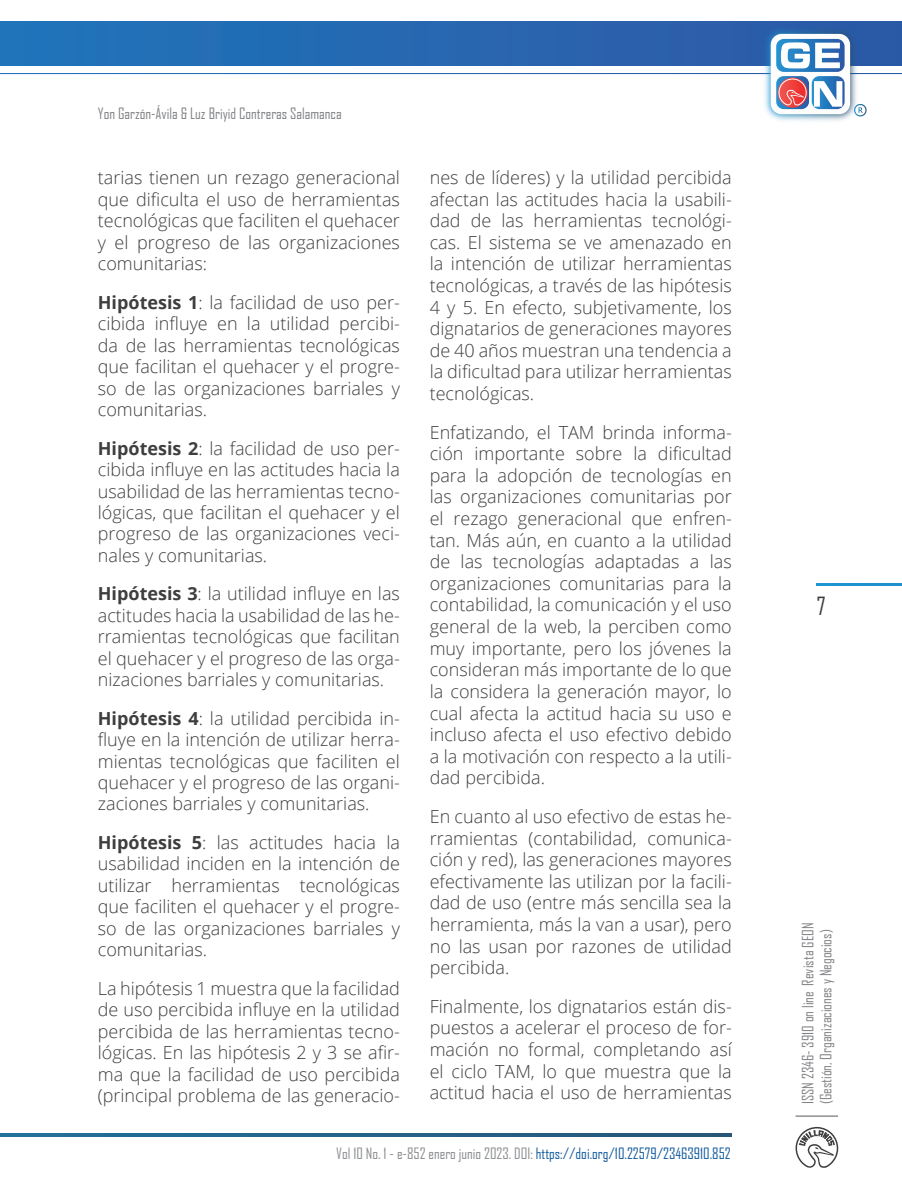
<style>
.page{position:relative;width:902px;height:1191px;background:#fff}
.page>*{position:absolute;margin:0;border:0;box-sizing:border-box;transform-origin:0 0}
.t1{font:24px "Agency FB";color:#3e3e3f}
.Cuerpo_de_Texto{font:300 18px/21.6px "Open Sans";color:#3e3e3f;text-align:justify}
.t2{font:15px/18px "Agency FB";color:#808285}
.t3{font:15px "Agency FB";color:#175d9e}
.s1{font-weight:700}
.s2{color:#8b8d90}
</style>
<div class="page">
<div style="left:0;top:22px;width:901px;height:43px;background:#2569b2"></div>
<img style="left:715px;top:21px;width:186px;height:100px">
<div style="left:770px;top:34px;width:80px;height:80px;background:#fdfdfd;border-radius:11px"></div>
<svg style="left:776px;top:39px;width:68px;height:70px"></svg>
<hr style="left:795px;top:1115px;width:43px;height:1px;background:#57585a">
<svg style="left:795px;top:1126px;width:43px;height:42px"></svg>
<svg style="left:0;top:1133px;width:731px;height:4px;background:#246389"></svg>
<hr style="left:816px;top:583px;width:85px;height:2px;background:#1f93cf">
<p class="t2" style="left:98px;top:105px;width:245px">Yon Garzón-Ávila &amp; Luz Briyid Contreras Salamanca</p>
<p class="Cuerpo_de_Texto" style="left:98px;top:166px;width:303px">tarias tienen un rezago generacional que dificulta el uso de herramientas tecnológicas que faciliten el quehacer y el progreso de las organizaciones comunitarias:</p>
<p class="Cuerpo_de_Texto" style="left:98px;top:291px;width:303px"><span class="s1">Hipótesis 1</span>: la facilidad de uso per&shy;cibida influye en la utilidad percibi&shy;da de las herramientas tecnológicas que facilitan el quehacer y el progre&shy;so de las organizaciones barriales y comunitarias.</p>
<p class="Cuerpo_de_Texto" style="left:98px;top:437px;width:303px"><span class="s1">Hipótesis 2</span>: la facilidad de uso per&shy;cibida influye en las actitudes hacia la usabilidad de las herramientas tecno&shy;lógicas, que facilitan el quehacer y el progreso de las organizaciones veci&shy;nales y comunitarias.</p>
<p class="Cuerpo_de_Texto" style="left:98px;top:582px;width:303px"><span class="s1">Hipótesis 3</span>: la utilidad influye en las actitudes hacia la usabilidad de las he&shy;rramientas tecnológicas que facilitan el quehacer y el progreso de las orga&shy;nizaciones barriales y comunitarias.</p>
<p class="Cuerpo_de_Texto" style="left:98px;top:707px;width:303px"><span class="s1">Hipótesis 4</span>: la utilidad percibida in&shy;fluye en la intención de utilizar herra&shy;mientas tecnológicas que faciliten el quehacer y el progreso de las organi&shy;zaciones barriales y comunitarias.</p>
<p class="Cuerpo_de_Texto" style="left:98px;top:831px;width:303px"><span class="s1">Hipótesis 5</span>: las actitudes hacia la usabilidad inciden en la intención de utilizar herramientas tecnológicas que faciliten el quehacer y el progre&shy;so de las organizaciones barriales y comunitarias.</p>
<p class="Cuerpo_de_Texto" style="left:98px;top:977px;width:303px">La hipótesis 1 muestra que la facilidad de uso percibida influye en la utilidad percibida de las herramientas tecno&shy;lógicas. En las hipótesis 2 y 3 se afir&shy;ma que la facilidad de uso percibida (principal problema de las generacio-</p>
<p class="Cuerpo_de_Texto" style="left:429px;top:166px;width:303px">nes de líderes) y la utilidad percibida afectan las actitudes hacia la usabili&shy;dad de las herramientas tecnológi&shy;cas. El sistema se ve amenazado en la intención de utilizar herramientas tecnológicas, a través de las hipótesis 4 y 5. En efecto, subjetivamente, los dignatarios de generaciones mayores de 40 años muestran una tendencia a la dificultad para utilizar herramientas tecnológicas.</p>
<p class="Cuerpo_de_Texto" style="left:429px;top:421px;width:303px">Enfatizando, el TAM brinda informa&shy;ción importante sobre la dificultad para la adopción de tecnologías en las organizaciones comunitarias por el rezago generacional que enfren&shy;tan. Más aún, en cuanto a la utilidad de las tecnologías adaptadas a las organizaciones comunitarias para la contabilidad, la comunicación y el uso general de la web, la perciben como muy importante, pero los jóvenes la consideran más importante de lo que la considera la generación mayor, lo cual afecta la actitud hacia su uso e incluso afecta el uso efectivo debido a la motivación con respecto a la utili&shy;dad percibida.</p>
<p class="Cuerpo_de_Texto" style="left:429px;top:805px;width:303px">En cuanto al uso efectivo de estas he&shy;rramientas (contabilidad, comunica&shy;ción y red), las generaciones mayores efectivamente las utilizan por la facili&shy;dad de uso (entre más sencilla sea la herramienta, más la van a usar), pero no las usan por razones de utilidad percibida.</p>
<p class="Cuerpo_de_Texto" style="left:429px;top:995px;width:303px">Finalmente, los dignatarios están dis&shy;puestos a acelerar el proceso de for&shy;mación no formal, completando así el ciclo TAM, lo que muestra que la actitud hacia el uso de herramientas</p>
<p class="t3" style="left:336px;top:1144px;width:396px"><span class="s2">Vol 10 No. 1 - e-852 enero junio 2023. DOI:</span> https://doi.org/10.22579/23463910.852</p>
<h1 class="t1" style="left:816px;top:591px;width:10px">7</h1>
<p class="t2" style="left:798px;top:1104px;width:183px;rotate:-90deg">ISSN 2346- 3910 on line Revista GEON (Gestión, Organizaciones y Negocios)</p>
</div>
